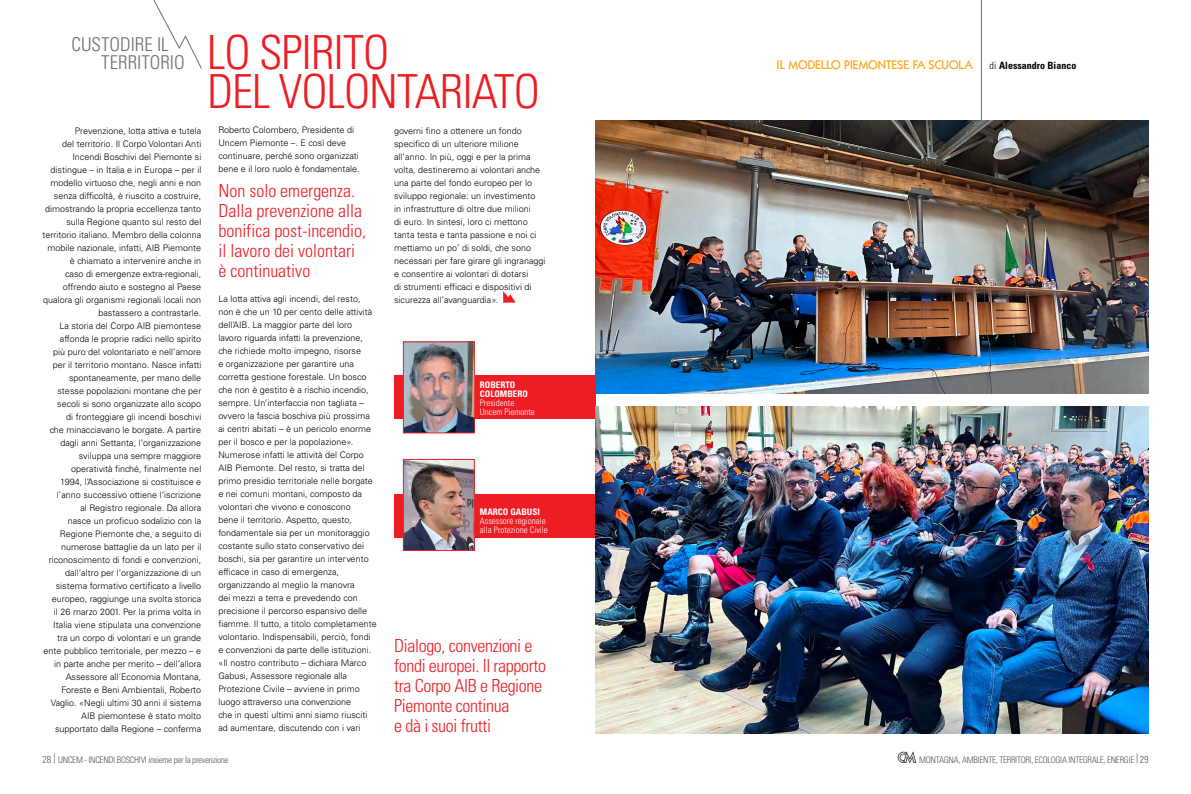
<style>
.page{position:relative;width:1191px;height:794px;background:#fff}
.page>*{position:absolute;margin:0;border:0;box-sizing:border-box;transform-origin:0 0}
.t1{font:300 condensed 47px/39px "Univers";letter-spacing:-.02em;color:#ed1d24}
.t2{font:300 condensed 19px/18px "Univers";color:#6d6e71}
.t3{font:300 condensed 18px/20px "Univers";color:#ed1d24}
.t4{font:300 condensed 18px/20px "Univers";letter-spacing:-.02em;color:#ed1d24}
.t5{font:500 12.5px "Kabel IT Cby BT";color:#faa61a}
.t6{font:700 condensed 10px "Univers";color:#000}
.t7{font:300 9px/13px "Univers";color:#000}
.t8{font:300 condensed 9px "Univers";letter-spacing:-.03em;color:#58595b}
.t9{font:300 condensed 9px/9px "Univers";color:#fff}
.t10{font:700 condensed 9px/9px "Univers";color:#fff}
.s1{font-weight:300}
.s2{font-size:10px}
</style>
<div class="page">
<svg style="left:897px;top:751px;width:19px;height:12px"></svg>
<img style="left:595px;top:121px;width:553px;height:273px">
<div style="left:394px;top:375px;width:201px;height:44px;background:#ed1d24"></div>
<img style="left:405px;top:344px;width:67px;height:87px">
<div style="left:394px;top:494px;width:201px;height:44px;background:#ed1d24"></div>
<img style="left:405px;top:461px;width:67px;height:88px">
<div style="left:403px;top:459px;width:71px;height:92px;border:1px solid #ed1d24"></div>
<img style="left:595px;top:407px;width:553px;height:327px">
<svg style="left:503px;top:291px;width:13px;height:12px"></svg>
<hr style="left:981px;top:0;width:1px;height:121px;background:#6d6e71">
<svg style="left:153px;top:0;width:49px;height:69px"></svg>
<h1 class="t1" style="left:207px;top:32px;width:334px">LO SPIRITO<br>DEL VOLONTARIATO</h1>
<p class="t7" style="left:394px;top:124px;width:153px">governi fino a ottenere un fondo specifico di un ulteriore milione all’anno. In più, oggi e per la prima volta, destineremo ai volontari anche una parte del fondo europeo per lo sviluppo regionale: un investimento<br>in infrastrutture di oltre due milioni<br>di euro. In sintesi, loro ci mettono tanta testa e tanta passione e noi ci mettiamo un po’ di soldi, che sono necessari per fare girare gli ingranaggi e consentire ai volontari di dotarsi<br>di strumenti efficaci e dispositivi di sicurezza all’avanguardia».</p>
<h2 class="t2" style="left:101px;top:35px;width:85px;text-indent:-30px">CUSTODIRE IL<br>TERRITORIO</h2>
<p class="t7" style="left:43px;top:124px;width:160px;text-align:right">Prevenzione, lotta attiva e tutela<br>del territorio. Il Corpo Volontari Anti Incendi Boschivi del Piemonte si distingue – in Italia e in Europa – per il modello virtuoso che, negli anni e non senza difficoltà, è riuscito a costruire, dimostrando la propria eccellenza tanto sulla Regione quanto sul resto del territorio italiano. Membro della colonna mobile nazionale, infatti, AIB Piemonte è chiamato a intervenire anche in<br>caso di emergenze extra-regionali, offrendo aiuto e sostegno al Paese qualora gli organismi regionali locali non bastassero a contrastarle.<br>La storia del Corpo AIB piemontese affonda le proprie radici nello spirito<br>più puro del volontariato e nell’amore per il territorio montano. Nasce infatti spontaneamente, per mano delle stesse popolazioni montane che per secoli si sono organizzate allo scopo<br>di fronteggiare gli incendi boschivi<br>che minacciavano le borgate. A partire dagli anni Settanta, l’organizzazione sviluppa una sempre maggiore operatività finché, finalmente nel<br>1994, l’Associazione si costituisce e l’anno successivo ottiene l’iscrizione<br>al Registro regionale. Da allora<br>nasce un proficuo sodalizio con la Regione Piemonte che, a seguito di numerose battaglie da un lato per il riconoscimento di fondi e convenzioni, dall’altro per l’organizzazione di un sistema formativo certificato a livello europeo, raggiunge una svolta storica<br>il 26 marzo 2001. Per la prima volta in Italia viene stipulata una convenzione tra un corpo di volontari e un grande ente pubblico territoriale, per mezzo – e in parte anche per merito – dell’allora Assessore all´Economia Montana, Foreste e Beni Ambientali, Roberto Vaglio. «Negli ultimi 30 anni il sistema AIB piemontese è stato molto supportato dalla Regione – conferma</p>
<p class="t7" style="left:218px;top:124px;width:143px">Roberto Colombero, Presidente di Uncem Piemonte –. E così deve continuare, perché sono organizzati bene e il loro ruolo è fondamentale.</p>
<h3 class="t3" style="left:218px;top:181px;width:149px">Non solo emergenza.<br>Dalla prevenzione alla bonifica post-incendio, il lavoro dei volontari è continuativo</h3>
<p class="t7" style="left:218px;top:293px;width:160px">La lotta attiva agli incendi, del resto, non è che un 10 per cento delle attività dell’AIB. La maggior parte del loro lavoro riguarda infatti la prevenzione, che richiede molto impegno, risorse<br>e organizzazione per garantire una corretta gestione forestale. Un bosco che non è gestito è a rischio incendio, sempre. Un’interfaccia non tagliata – ovvero la fascia boschiva più prossima ai centri abitati – è un pericolo enorme per il bosco e per la popolazione».<br>Numerose infatti le attività del Corpo AIB Piemonte. Del resto, si tratta del primo presidio territoriale nelle borgate e nei comuni montani, composto da volontari che vivono e conoscono<br>bene il territorio. Aspetto, questo, fondamentale sia per un monitoraggio costante sullo stato conservativo dei boschi, sia per garantire un intervento efficace in caso di emergenza, organizzando al meglio la manovra<br>dei mezzi a terra e prevedendo con precisione il percorso espansivo delle fiamme. Il tutto, a titolo completamente volontario. Indispensabili, perciò, fondi e convenzioni da parte delle istituzioni. «Il nostro contributo – dichiara Marco Gabusi, Assessore regionale alla Protezione Civile – avviene in primo luogo attraverso una convenzione<br>che in questi ultimi anni siamo riusciti ad aumentare, discutendo con i vari</p>
<p class="t10" style="left:480px;top:380px;width:49px">ROBERTO<br>COLOMBERO</p>
<p class="t9" style="left:480px;top:398px;width:56px">Presidente<br>Uncem Piemonte</p>
<p class="t10" style="left:480px;top:508px;width:62px">MARCO GABUSI</p>
<p class="t9" style="left:480px;top:517px;width:69px">Assessore regionale alla Protezione Civile</p>
<h3 class="t4" style="left:394px;top:635px;width:153px">Dialogo, convenzioni e fondi europei. Il rapporto tra Corpo AIB e Regione<br>Piemonte continua<br>e dà i suoi frutti</h3>
<h3 class="t5" style="left:777px;top:56px;width:197px">IL MODELLO PIEMONTESE FA SCUOLA</h3>
<p class="t6" style="left:989px;top:59px;width:88px"><span class="s1">di</span> Alessandro Bianco</p>
<p class="t8" style="left:43px;top:754px;width:187px"><span class="s2">28 </span><sup>|</sup> UNCEM - INCENDI BOSCHIVI insieme per la prevenzione</p>
<p class="t8" style="left:919px;top:754px;width:231px">MONTAGNA, AMBIENTE, TERRITORI, ECOLOGIA INTEGRALE, ENERGIE <sup>|</sup> <span class="s2">29</span></p>
</div>
